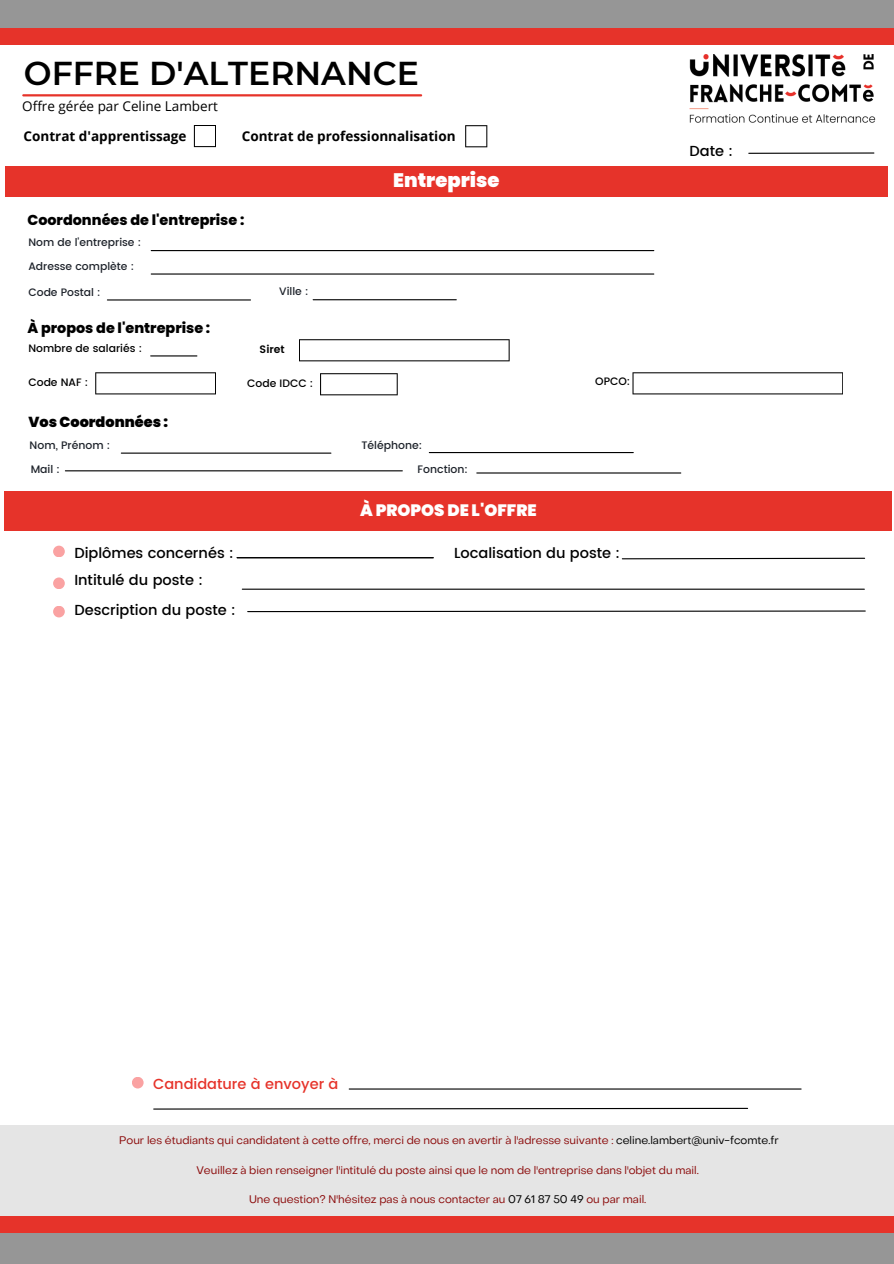
<style>
.page{position:relative;width:894px;height:1264px;background:#fff}
.page>*{position:absolute;margin:0;border:0;box-sizing:border-box;transform-origin:0 0}
.t1{font:600 33px "Montserrat";color:#000}
.t2{font:900 19.5px "Poppins";color:#fff}
.t3{font:900 16.5px "Poppins";color:#fff}
.t4{font:500 14.55px "Poppins";color:#000}
.t5{font:500 14.55px "Poppins";color:#e6332a}
.t6{font:800 14.4px "Poppins";color:#000}
.t7{font:900 14.4px "Poppins";color:#000}
.t8{font:700 13.5px "Open Sans";color:#000}
.t9{font:13.5px "Open Sans";color:#000}
.t10{font:10.95px "Object Sans";color:#8b0a0a}
.t11{font:500 10.8px "Poppins";color:#1e232b}
.t12{font:500 10.8px "Poppins";color:#000}
.t13{font:600 10.8px "Poppins";color:#000}
.s1{color:#000}
</style>
<div class="page">
<div style="left:5px;top:166px;width:882px;height:31px;background:#e6332a"></div>
<div style="left:0;top:1124px;width:893px;height:92px;background:#e5e5e5"></div>
<div style="left:0;top:1230px;width:893px;height:33px;background:#969696"></div>
<hr style="left:23px;top:94px;width:398px;height:2px;background:#e6332a">
<img style="left:689px;top:54px;width:186px;height:69px">
<svg style="left:299px;top:339px;width:210px;height:22px"></svg>
<svg style="left:95px;top:372px;width:121px;height:22px"></svg>
<svg style="left:320px;top:373px;width:77px;height:22px"></svg>
<hr style="left:151px;top:355px;width:46px;height:1px;background:#000">
<hr style="left:151px;top:250px;width:502px;height:1px;background:#000">
<hr style="left:151px;top:273px;width:502px;height:1px;background:#000">
<hr style="left:107px;top:299px;width:143px;height:1px;background:#000">
<hr style="left:313px;top:299px;width:143px;height:1px;background:#000">
<hr style="left:121px;top:452px;width:210px;height:1px;background:#000">
<hr style="left:65px;top:470px;width:337px;height:1px;background:#000">
<div style="left:53px;top:577px;width:12px;height:12px;background:#faa2a2;border-radius:50%"></div>
<div style="left:4px;top:492px;width:887px;height:39px;background:#e6332a"></div>
<div style="left:53px;top:545px;width:12px;height:12px;background:#faa2a2;border-radius:50%"></div>
<hr style="left:242px;top:588px;width:622px;height:1px;background:#000">
<svg style="left:153px;top:1107px;width:595px;height:3px"></svg>
<div style="left:132px;top:1076px;width:11px;height:12px;background:#faa2a2;border-radius:50%"></div>
<hr style="left:349px;top:1088px;width:451px;height:1px;background:#000">
<div style="left:0;top:0;width:893px;height:30px;background:#969696"></div>
<div style="left:0;top:28px;width:893px;height:17px;background:#e6332a"></div>
<svg style="left:194px;top:125px;width:22px;height:22px"></svg>
<svg style="left:465px;top:125px;width:22px;height:22px"></svg>
<hr style="left:748px;top:152px;width:125px;height:2px;background:#000">
<svg style="left:247px;top:610px;width:619px;height:2px"></svg>
<div style="left:0;top:1216px;width:893px;height:17px;background:#e6332a"></div>
<hr style="left:429px;top:452px;width:204px;height:1px;background:#000">
<hr style="left:476px;top:472px;width:204px;height:1px;background:#000">
<hr style="left:237px;top:557px;width:196px;height:1px;background:#000">
<svg style="left:621px;top:557px;width:244px;height:3px"></svg>
<div style="left:53px;top:605px;width:12px;height:12px;background:#faa2a2;border-radius:50%"></div>
<svg style="left:632px;top:372px;width:211px;height:22px"></svg>
<h1 class="t1" style="left:24px;top:53px;width:396px">OFFRE D'ALTERNANCE</h1>
<p class="t9" style="left:22px;top:96px;width:197px">Offre gérée par Celine Lambert</p>
<p class="t8" style="left:24px;top:126px;width:164px">Contrat d'apprentissage</p>
<p class="t8" style="left:242px;top:126px;width:215px">Contrat de professionnalisation</p>
<h3 class="t6" style="left:27px;top:210px;width:218px">Coordonnées de l'entreprise :</h3>
<p class="t11" style="left:28px;top:236px;width:114px">Nom de l'entreprise :</p>
<p class="t11" style="left:28px;top:260px;width:107px">Adresse complète :</p>
<p class="t11" style="left:28px;top:286px;width:74px">Code Postal :</p>
<p class="t11" style="left:279px;top:285px;width:31px">Ville :</p>
<h3 class="t6" style="left:27px;top:318px;width:184px">À propos de l'entreprise :</h3>
<p class="t13" style="left:259px;top:342px;width:27px">Siret</p>
<p class="t12" style="left:28px;top:376px;width:61px">Code NAF :</p>
<p class="t12" style="left:247px;top:376px;width:68px">Code IDCC :</p>
<p class="t12" style="left:28px;top:342px;width:115px">Nombre de salariés :</p>
<h3 class="t7" style="left:28px;top:412px;width:141px">Vos Coordonnées :</h3>
<p class="t11" style="left:30px;top:439px;width:82px">Nom, Prénom :</p>
<p class="t11" style="left:31px;top:462px;width:31px">Mail :</p>
<h3 class="t4" style="left:74px;top:544px;width:161px">Diplômes concernés :</h3>
<h3 class="t4" style="left:74px;top:571px;width:130px">Intitulé du poste :</h3>
<h3 class="t4" style="left:74px;top:601px;width:163px">Description du poste :</h3>
<h2 class="t2" style="left:393px;top:167px;width:108px">Entreprise</h2>
<p class="t11" style="left:361px;top:439px;width:62px">Téléphone:</p>
<p class="t11" style="left:417px;top:463px;width:52px">Fonction:</p>
<h3 class="t3" style="left:360px;top:498px;width:178px">À PROPOS DE L'OFFRE</h3>
<p class="t12" style="left:595px;top:375px;width:36px">OPCO:</p>
<h3 class="t4" style="left:454px;top:544px;width:167px">Localisation du poste :</h3>
<h3 class="t4" style="left:689px;top:142px;width:45px">Date :</h3>
<h3 class="t5" style="left:153px;top:1075px;width:187px">Candidature à envoyer à</h3>
<p class="t10" style="left:119px;top:1136px;width:660px">Pour les étudiants qui candidatent à cette offre, merci de nous en avertir à l'adresse suivante : <span class="s1">celine.lambert@univ-fcomte.fr</span></p>
<p class="t10" style="left:196px;top:1165px;width:504px">Veuillez à bien renseigner l'intitulé du poste ainsi que le nom de l'entreprise dans l'objet du mail.</p>
<p class="t10" style="left:249px;top:1194px;width:399px">Une question? N'hésitez pas à nous contacter au <span class="s1">07 61 87 50 49</span> ou par mail.</p>
</div>
